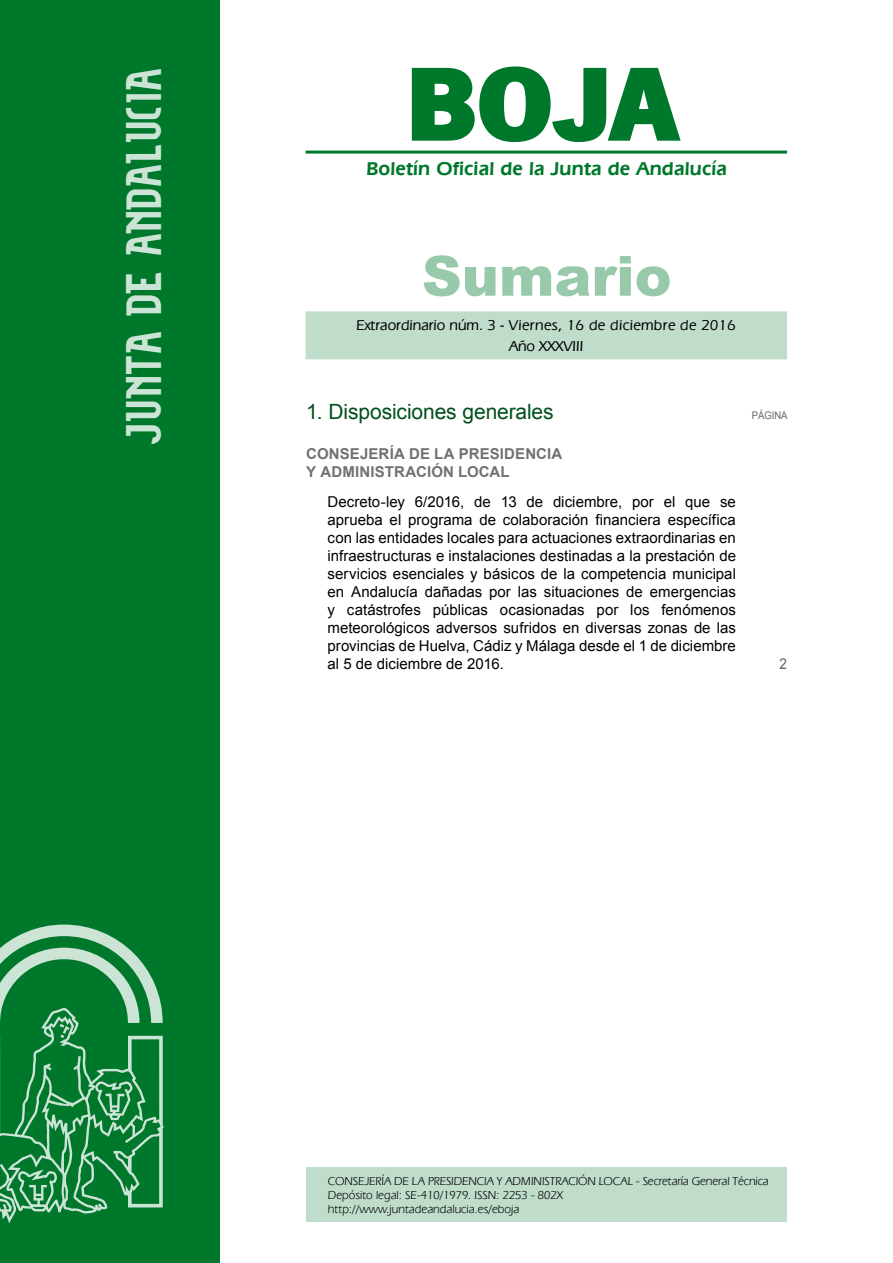
<style>
.page{position:relative;width:893px;height:1263px;background:#fff}
.page>*{position:absolute;margin:0;border:0;box-sizing:border-box;transform-origin:0 0}
.t1{font:700 105px "News Got T";color:#00782c;scale:1.14 1}
.t2{font:900 55.5px "Arial";color:#99c9ab}
.t3{font:27px "Alfabeto Andaluz Nuevo";color:#cce4d5}
.t4{font:21px "Arial";letter-spacing:-.005em;color:#00501f}
.t5{font:600 19.5px "Eras IT Cby BT";letter-spacing:.01em;color:#00782c}
.t6{font:15px/18px "Arial";color:#000;text-align:justify}
.t7{font:500 15px/21px "Eras IT Cby BT";color:#000;text-align:center}
.t8{font:700 15px/18px "Arial";letter-spacing:.01em;color:#707173}
.t9{font:15px "Arial";color:#646567;scale:.9 1}
.t10{font:12px/13.8px "Eras IT Cby BT";letter-spacing:-.01em;color:#000}
.t11{font:10.5px "Arial";color:#646567;scale:.9 1}
</style>
<div class="page">
<hr style="left:305px;top:151px;width:482px;height:3px;background:#00782c">
<div style="left:0;top:0;width:219px;height:1263px;background:#00782c"></div>
<svg style="left:0;top:925px;width:164px;height:298px"></svg>
<div style="left:306px;top:1167px;width:481px;height:55px;background:#bfddca"></div>
<svg style="left:411px;top:66px;width:270px;height:77px"></svg>
<div style="left:305px;top:311px;width:482px;height:48px;background:#bfddca"></div>
<h3 class="t3" style="left:136px;top:446px;width:379px;rotate:-90deg">JUNTA DE ANDALUCIA</h3>
<h1 class="t1" style="left:405px;top:42px;width:240px">BOJA</h1>
<h3 class="t5" style="left:366px;top:157px;width:362px">Boletín Oficial de la Junta de Andalucía</h3>
<h2 class="t2" style="left:422px;top:236px;width:251px">Sumario</h2>
<p class="t7" style="left:356px;top:315px;width:380px">Extraordinario núm. 3 - Viernes, 16 de diciembre de 2016<br>Año XXXVIII</p>
<h3 class="t4" style="left:306px;top:398px;width:249px">1. Disposiciones generales</h3>
<p class="t11" style="left:751px;top:409px;width:41px">PÁGINA</p>
<p class="t8" style="left:306px;top:445px;width:257px">CONSEJERÍA DE LA PRESIDENCIA<br>Y ADMINISTRACIÓN LOCAL</p>
<p class="t6" style="left:327px;top:493px;width:410px">Decreto-ley 6/2016, de 13 de diciembre, por el que se aprueba el programa de colaboración financiera específica con las entidades locales para actuaciones extraordinarias en infraestructuras e instalaciones destinadas a la prestación de servicios esenciales y básicos de la competencia municipal en Andalucía dañadas por las situaciones de emergencias y catástrofes públicas ocasionadas por los fenómenos meteorológicos adversos sufridos en diversas zonas de las provincias de Huelva, Cádiz y Málaga desde el 1 de diciembre al 5 de diciembre de 2016.</p>
<p class="t9" style="left:779px;top:654px;width:10px">2</p>
<p class="t10" style="left:328px;top:1174px;width:442px">CONSEJERÍA DE LA PRESIDENCIA Y ADMINISTRACIÓN LOCAL - Secretaría General Técnica<br>Depósito legal: SE-410/1979. ISSN: 2253 - 802X<br>http://www.juntadeandalucia.es/eboja</p>
</div>
